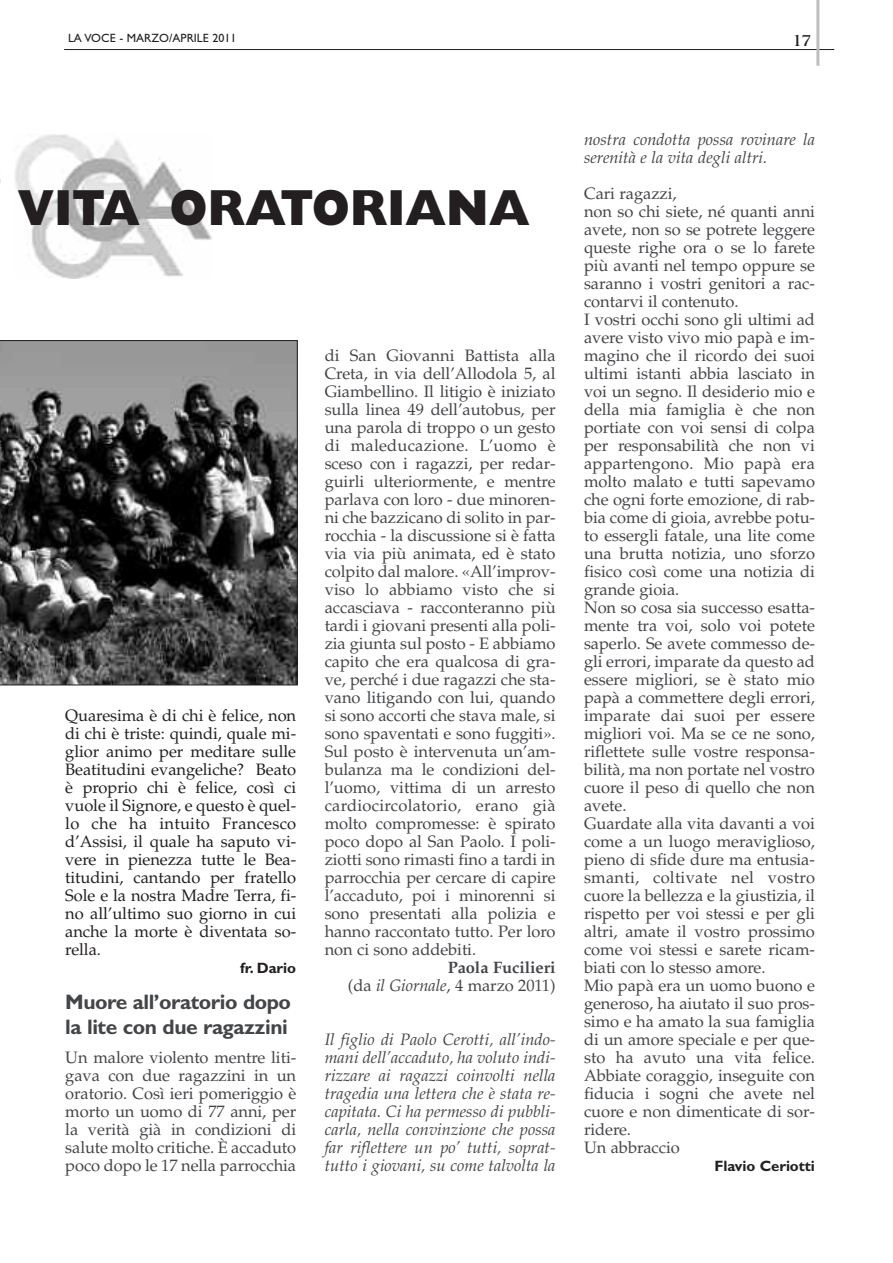
<style>
.page{position:relative;width:893px;height:1263px;background:#fff}
.page>*{position:absolute;margin:0;border:0;box-sizing:border-box;transform-origin:0 0}
.t1{font:800 51px "Gill Sans";color:#231f20;scale:.9 1}
.t2{font:700 21px/24.9px "Gill Sans";letter-spacing:-.02em;color:#434548}
.t3{font:16.5px/18px "Palatino";letter-spacing:-.005em;color:#434548;text-align:justify}
.t4{font:16.5px/18px "Palatino";letter-spacing:-.005em;color:#231f20;text-align:justify}
.t5{font:italic 16.5px/18px "Palatino";color:#434548;text-align:justify}
.t6{font:16.5px "Benguiat";color:#231f20}
.t7{font:700 15px "Gill Sans";letter-spacing:-.005em;color:#231f20}
.t8{font:12px "Gill Sans";color:#231f20}
.s1{font-weight:700}
.s2{font-style:italic}
</style>
<div class="page">
<hr style="left:64px;top:49px;width:770px;height:1px;background:#231f20">
<hr style="left:816px;top:0;width:3px;height:66px;background:#bcbdc0">
<img style="left:15px;top:134px;width:198px;height:145px">
<svg style="left:0;top:340px;width:298px;height:345px;background:#525252"></svg>
<p class="t8" style="left:68px;top:30px;width:170px">LA VOCE - MARZO/APRILE 2011</p>
<p class="t6" style="left:792px;top:31px;width:22px">17</p>
<h1 class="t1" style="left:18px;top:189px;width:571px">VITA ORATORIANA</h1>
<p class="t4" style="left:65px;top:709px;width:232px">Quaresima è di chi è felice, non di chi è triste: quindi, quale mi&shy;glior animo per meditare sulle Beatitudini evangeliche? Beato è proprio chi è felice, così ci vuole il Signore, e questo è quel&shy;lo che ha intuito Francesco d’Assisi, il quale ha saputo vi&shy;vere in pienezza tutte le Bea&shy;titudini, cantando per fratello Sole e la nostra Madre Terra, fi&shy;no all’ultimo suo giorno in cui anche la morte è diventata so&shy;rella.</p>
<p class="t7" style="left:240px;top:963px;width:57px">fr. Dario</p>
<p class="t2" style="left:65px;top:992px;width:227px">Muore all’oratorio dopo la lite con due ragazzini</p>
<p class="t3" style="left:65px;top:1051px;width:232px">Un malore violento mentre liti&shy;gava con due ragazzini in un oratorio. Così ieri pomeriggio è morto un uomo di 77 anni, per la verità già in condizioni di salute molto critiche. È accaduto poco dopo le 17 nella parrocchia</p>
<p class="t3" style="left:325px;top:349px;width:232px">di San Giovanni Battista alla Creta, in via dell’Allodola 5, al Giambellino. Il litigio è iniziato sulla linea 49 dell’autobus, per una parola di troppo o un gesto di maleducazione. L’uomo è sceso con i ragazzi, per redar&shy;guirli ulteriormente, e mentre parlava con loro - due minoren&shy;ni che bazzicano di solito in par&shy;rocchia - la discussione si è fatta via via più animata, ed è stato colpito dal malore. «All’improv&shy;viso lo abbiamo visto che si accasciava - racconteranno più tardi i giovani presenti alla poli&shy;zia giunta sul posto - E abbiamo capito che era qualcosa di gra&shy;ve, perché i due ragazzi che sta&shy;vano litigando con lui, quando si sono accorti che stava male, si sono spaventati e sono fuggiti».<br>Sul posto è intervenuta un’am&shy;bulanza ma le condizioni del&shy;l’uomo, vittima di un arresto cardiocircolatorio, erano già molto compromesse: è spirato poco dopo al San Paolo. I poli&shy;ziotti sono rimasti fino a tardi in parrocchia per cercare di capire l’accaduto, poi i minorenni si sono presentati alla polizia e hanno raccontato tutto. Per loro non ci sono addebiti.</p>
<p class="t3" style="left:348px;top:961px;width:209px;text-align:right"><span class="s1">Paola Fucilieri<br></span>(da <span class="s2">il Giornale</span>, 4 marzo 2011)</p>
<p class="t5" style="left:325px;top:1033px;width:232px">Il figlio di Paolo Cerotti, all’indo&shy;mani dell’accaduto, ha voluto indi&shy;rizzare ai ragazzi coinvolti nella tragedia una lettera che è stata re&shy;capitata. Ci ha permesso di pubbli&shy;carla, nella convinzione che possa far riflettere un po’ tutti, soprat&shy;tutto i giovani, su come talvolta la</p>
<p class="t5" style="left:584px;top:133px;width:232px">nostra condotta possa rovinare la serenità e la vita degli altri.</p>
<p class="t3" style="left:584px;top:187px;width:233px;text-align:left">Cari ragazzi,<br>non so chi siete, né quanti anni avete, non so se potrete leggere queste righe ora o se lo farete più avanti nel tempo oppure se saranno i vostri genitori a rac&shy;contarvi il contenuto.<br>I vostri occhi sono gli ultimi ad avere visto vivo mio papà e im&shy;magino che il ricordo dei suoi ultimi istanti abbia lasciato in voi un segno. Il desiderio mio e della mia famiglia è che non portiate con voi sensi di colpa per responsabilità che non vi appartengono. Mio papà era molto malato e tutti sapevamo che ogni forte emozione, di rab&shy;bia come di gioia, avrebbe potu&shy;to essergli fatale, una lite come una brutta notizia, uno sforzo fisico così come una notizia di grande gioia.<br>Non so cosa sia successo esatta&shy;mente tra voi, solo voi potete saperlo. Se avete commesso de&shy;gli errori, imparate da questo ad essere migliori, se è stato mio papà a commettere degli errori, imparate dai suoi per essere migliori voi. Ma se ce ne sono, riflettete sulle vostre responsa&shy;bilità, ma non portate nel vostro cuore il peso di quello che non avete.<br>Guardate alla vita davanti a voi come a un luogo meraviglioso, pieno di sfide dure ma entusia&shy;smanti, coltivate nel vostro cuore la bellezza e la giustizia, il rispetto per voi stessi e per gli altri, amate il vostro prossimo come voi stessi e sarete ricam&shy;biati con lo stesso amore.<br>Mio papà era un uomo buono e generoso, ha aiutato il suo pros&shy;simo e ha amato la sua famiglia di un amore speciale e per que&shy;sto ha avuto una vita felice.<br>Abbiate coraggio, inseguite con fiducia i sogni che avete nel cuore e non dimenticate di sor&shy;ridere.<br>Un abbraccio</p>
<p class="t7" style="left:714px;top:1161px;width:102px">Flavio Ceriotti</p>
</div>
